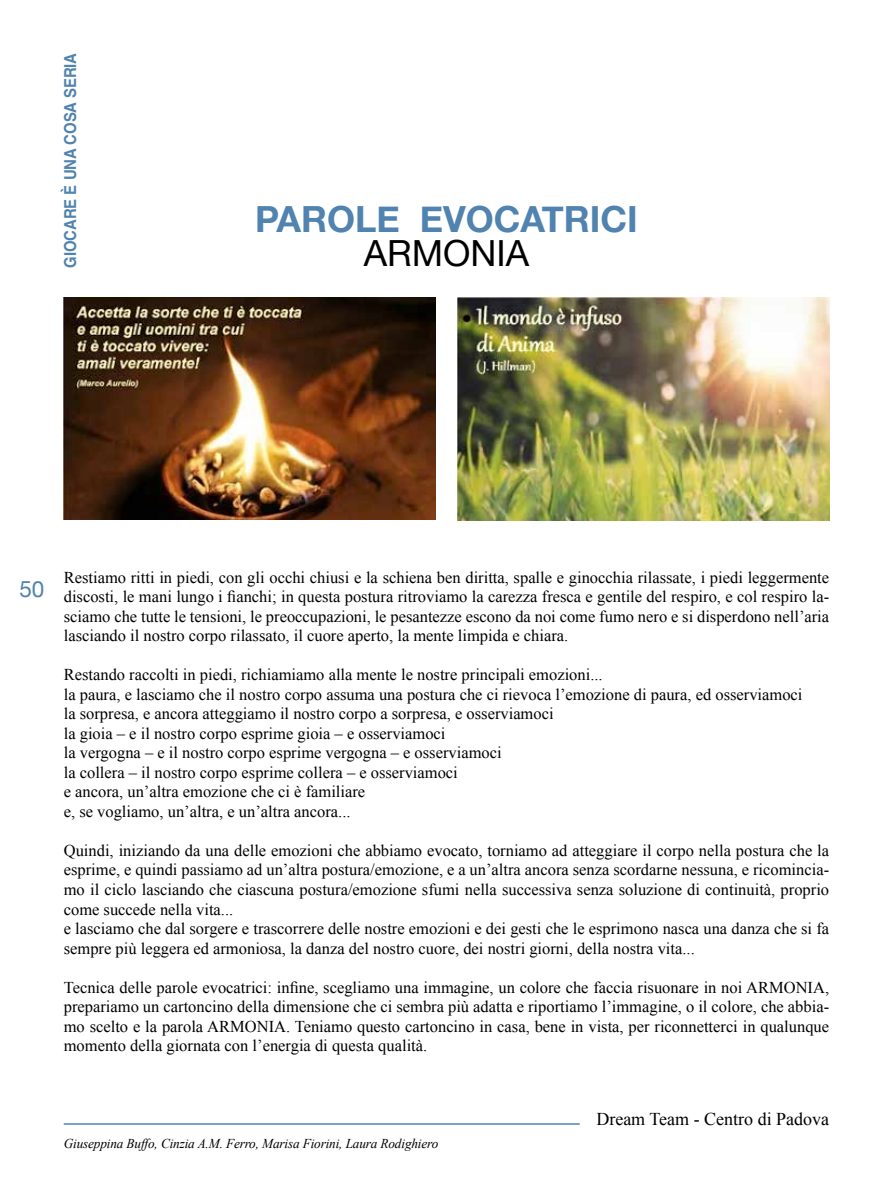
<style>
.page{position:relative;width:893px;height:1191px;background:#fff}
.page>*{position:absolute;margin:0;border:0;box-sizing:border-box;transform-origin:0 0}
.t1{font:700 36px "Helvetica Neue";color:#5083af}
.t2{font:36px "Helvetica Neue";color:#000}
.t3{font:22.5px "Helvetica Neue";color:#5083af}
.t4{font:18px "Times New Roman";color:#000}
.t5{font:16.5px/19.5px "Times New Roman";color:#000;text-align:justify}
.t6{font:700 16.5px "Helvetica";color:#5083af;scale:.9 1}
.t7{font:italic 13.5px "Times New Roman";letter-spacing:-.01em;color:#000}
</style>
<div class="page">
<img style="left:64px;top:298px;width:371px;height:221px">
<img style="left:457px;top:298px;width:372px;height:223px">
<hr style="left:64px;top:1123px;width:516px;height:1px;background:#5083af">
<p class="t6" style="left:57px;top:268px;width:240px;rotate:-90deg">GIOCARE È UNA COSA SERIA</p>
<h1 class="t1" style="left:255px;top:191px;width:384px">PAROLE EVOCATRICI</h1>
<h1 class="t2" style="left:364px;top:228px;width:167px">ARMONIA</h1>
<h2 class="t3" style="left:19px;top:573px;width:27px">50</h2>
<p class="t5" style="left:64px;top:567px;width:767px">Restiamo ritti in piedi, con gli occhi chiusi e la schiena ben diritta, spalle e ginocchia rilassate, i piedi leggermente discosti, le mani lungo i fianchi; in questa postura ritroviamo la carezza fresca e gentile del respiro, e col respiro la&shy;sciamo che tutte le tensioni, le preoccupazioni, le pesantezze escono da noi come fumo nero e si disperdono nell’aria lasciando il nostro corpo rilassato, il cuore aperto, la mente limpida e chiara.</p>
<p class="t5" style="left:64px;top:665px;width:740px;text-align:left">Restando raccolti in piedi, richiamiamo alla mente le nostre principali emozioni...<br>la paura, e lasciamo che il nostro corpo assuma una postura che ci rievoca l’emozione di paura, ed osserviamoci la sorpresa, e ancora atteggiamo il nostro corpo a sorpresa, e osserviamoci<br>la gioia – e il nostro corpo esprime gioia – e osserviamoci<br>la vergogna – e il nostro corpo esprime vergogna – e osserviamoci<br>la collera – il nostro corpo esprime collera – e osserviamoci<br>e ancora, un’altra emozione che ci è familiare<br>e, se vogliamo, un’altra, e un’altra ancora...</p>
<p class="t5" style="left:64px;top:840px;width:767px;text-align:left">Quindi, iniziando da una delle emozioni che abbiamo evocato, torniamo ad atteggiare il corpo nella postura che la esprime, e quindi passiamo ad un’altra postura/emozione, e a un’altra ancora senza scordarne nessuna, e ricomincia&shy;mo il ciclo lasciando che ciascuna postura/emozione sfumi nella successiva senza soluzione di continuità, proprio come succede nella vita...<br>e lasciamo che dal sorgere e trascorrere delle nostre emozioni e dei gesti che le esprimono nasca una danza che si fa sempre più leggera ed armoniosa, la danza del nostro cuore, dei nostri giorni, della nostra vita...</p>
<p class="t5" style="left:64px;top:977px;width:767px">Tecnica delle parole evocatrici: infine, scegliamo una immagine, un colore che faccia risuonare in noi ARMONIA, prepariamo un cartoncino della dimensione che ci sembra più adatta e riportiamo l’immagine, o il colore, che abbia&shy;mo scelto e la parola ARMONIA. Teniamo questo cartoncino in casa, bene in vista, per riconnetterci in qualunque momento della giornata con l’energia di questa qualità.</p>
<p class="t7" style="left:64px;top:1134px;width:376px">Giuseppina Buffo, Cinzia A.M. Ferro, Marisa Fiorini, Laura Rodighiero</p>
<p class="t4" style="left:596px;top:1106px;width:234px">Dream Team - Centro di Padova</p>
</div>
